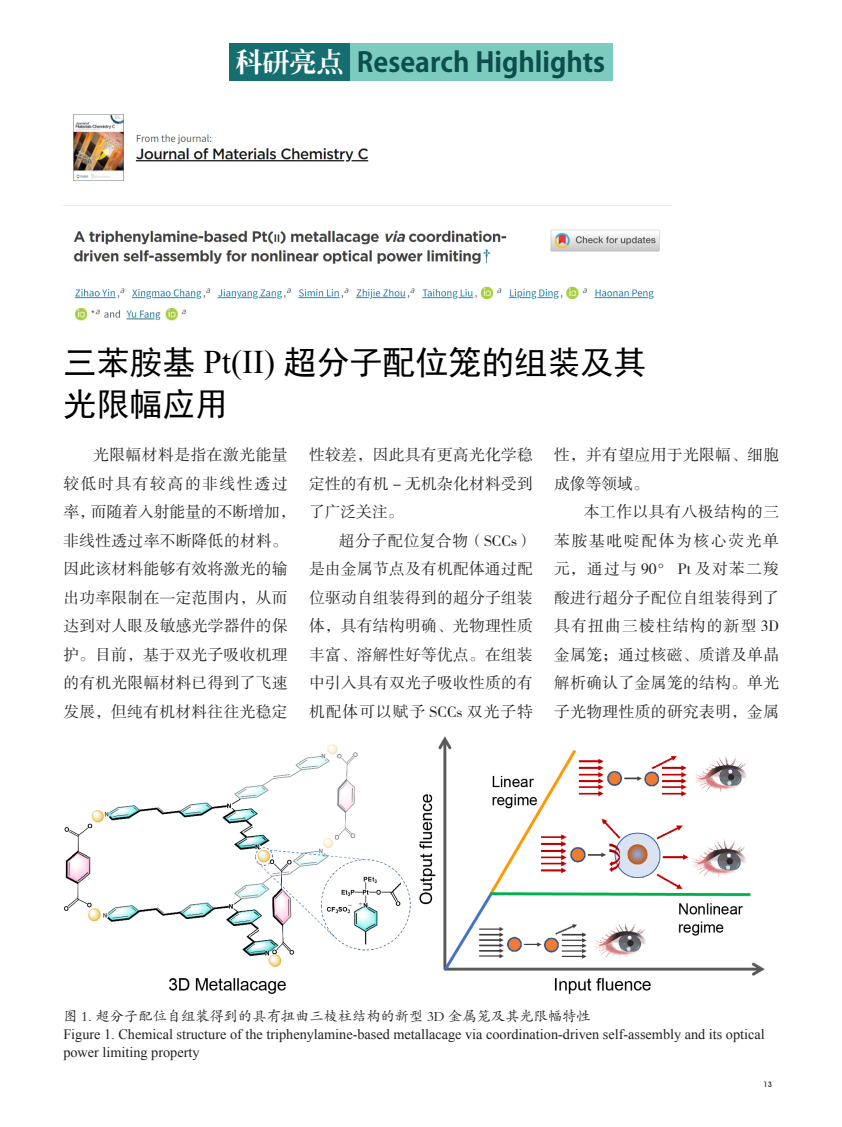
<style>
.page{position:relative;width:842px;height:1127px;background:#fff}
.page>*{position:absolute;margin:0;border:0;box-sizing:border-box;transform-origin:0 0}
.标题CN{font:33px "Sim Hei";color:#000}
.栏目EN{font:700 27px "Koz Go Pr 6 N";color:#0e4d4e}
.栏目CN{font:27px "CT Lao Song SJ";color:#fff}
.正文CN3{font:15.75px/28.5px "FZSSJW GB1 0";letter-spacing:.02em;color:#231f20;text-align:justify}
.图说{font:14.25px/18px "Times New Roman";color:#231f20}
.图说-2{font:14.25px "FZKTJW GB1 0";color:#231f20}
.t1{font:500 7.5px "Avant Garde IT Cby BT";color:#231f20}
.s1{font-family:"Times New Roman"}
</style>
<div class="page">
<img style="left:64px;top:736px;width:701px;height:258px">
<div style="left:229px;top:43px;width:121px;height:37px;background:#176e70"></div>
<div style="left:350px;top:43px;width:262px;height:37px;background:#7bcbbe"></div>
<img style="left:63px;top:114px;width:609px;height:207px">
<p class="栏目CN" style="left:236px;top:48px;width:109px">科研亮点</p>
<p class="栏目EN" style="left:357px;top:47px;width:250px">Research Highlights</p>
<p class="标题CN" style="left:63px;top:346px;width:584px">三苯胺基 <span class="s1">Pt(II)</span> 超分子配位笼的组装及其</p>
<p class="标题CN" style="left:63px;top:388px;width:167px">光限幅应用</p>
<p class="正文CN3" style="left:63px;top:441px;width:234px;text-align:left;text-indent:30px">光限幅材料是指在激光能量较低时具有较高的非线性透过率，而随着入射能量的不断增加，非线性透过率不断降低的材料。因此该材料能够有效将激光的输出功率限制在一定范围内，从而达到对人眼及敏感光学器件的保护。目前，基于双光子吸收机理的有机光限幅材料已得到了飞速发展，但纯有机材料往往光稳定</p>
<p class="正文CN3" style="left:309px;top:441px;width:225px">性较差，因此具有更高光化学稳定性的有机 - 无机杂化材料受到了广泛关注。</p>
<p class="正文CN3" style="left:554px;top:441px;width:226px">性，并有望应用于光限幅、细胞成像等领域。</p>
<p class="正文CN3" style="left:554px;top:498px;width:226px;text-indent:30px">本工作以具有八极结构的三苯胺基吡啶配体为核心荧光单元，通过与 90° Pt 及对苯二羧酸进行超分子配位自组装得到了具有扭曲三棱柱结构的新型 3D金属笼；通过核磁、质谱及单晶解析确认了金属笼的结构。单光子光物理性质的研究表明，金属</p>
<p class="正文CN3" style="left:309px;top:527px;width:225px;text-indent:30px">超分子配位复合物（SCCs）是由金属节点及有机配体通过配位驱动自组装得到的超分子组装体，具有结构明确、光物理性质丰富、溶解性好等优点。在组装中引入具有双光子吸收性质的有机配体可以赋予 SCCs 双光子特</p>
<p class="图说-2" style="left:63px;top:1009px;width:529px">图 1. 超分子配位自组装得到的具有扭曲三棱柱结构的新型 3D 金属笼及其光限幅特性</p>
<p class="图说" style="left:63px;top:1025px;width:703px">Figure 1. Chemical structure of the triphenylamine-based metallacage via coordination-driven self-assembly and its optical power limiting property</p>
<p class="t1" style="left:763px;top:1080px;width:10px">13</p>
</div>
